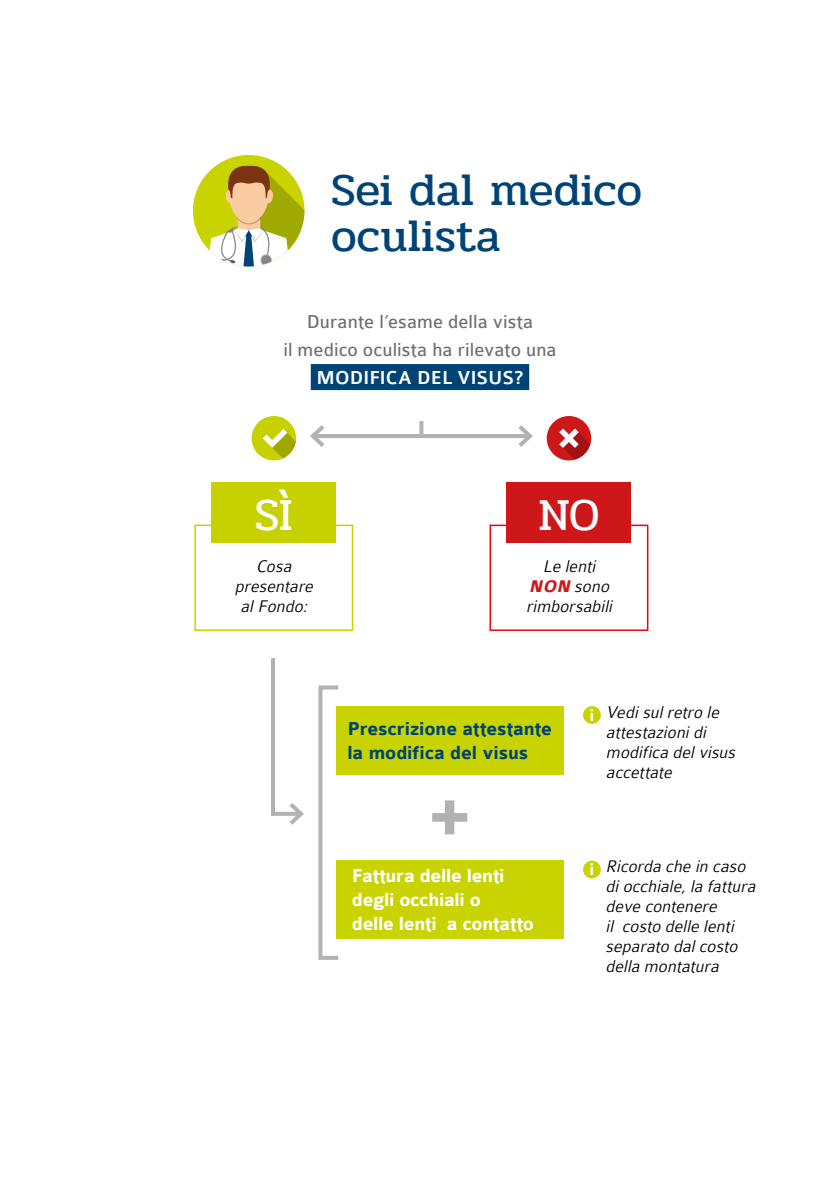
<style>
.page{position:relative;width:840px;height:1191px;background:#fff}
.page>*{position:absolute;margin:0;border:0;box-sizing:border-box;transform-origin:0 0}
.t1{font:46px/46px "Pridi";color:#047}
.t2{font:46px "Pridi";color:#fff}
.t3{font:20px/28px "Colaborate";letter-spacing:.005em;color:#706f6f;text-align:center}
.t4{font:700 20px/24px "Colaborate";letter-spacing:-.015em;color:#fff}
.t5{font:700 20px/24px "Colaborate";letter-spacing:-.005em;color:#047}
.t6{font:500 20px "Colaborate";letter-spacing:.005em;color:#fff}
.t7{font:italic 300 18px/20px "Colaborate";color:#000}
.t8{font:700 18px "Colaborate";color:#fff}
.s1{font-weight:700;color:#cd1719}
</style>
<div class="page">
<div style="left:582px;top:860px;width:18px;height:18px;background:#c8d300;border-radius:50%"></div>
<div style="left:582px;top:706px;width:18px;height:18px;background:#c8d300;border-radius:50%"></div>
<div style="left:336px;top:706px;width:227px;height:68px;background:#c8d300"></div>
<div style="left:336px;top:860px;width:227px;height:79px;background:#c8d300"></div>
<div style="left:310px;top:364px;width:219px;height:26px;background:#047"></div>
<div style="left:193px;top:155px;width:111px;height:111px;background:#c8d300;border-radius:50%"></div>
<svg style="left:209px;top:163px;width:95px;height:103px"></svg>
<svg style="left:271px;top:658px;width:33px;height:167px"></svg>
<svg style="left:318px;top:685px;width:24px;height:275px"></svg>
<div style="left:489px;top:524px;width:159px;height:107px;border:2px solid #e30613"></div>
<div style="left:506px;top:482px;width:125px;height:61px;background:#cd1719"></div>
<div style="left:194px;top:524px;width:159px;height:107px;border:2px solid #c8d300"></div>
<div style="left:211px;top:482px;width:125px;height:61px;background:#c7d100"></div>
<svg style="left:432px;top:800px;width:35px;height:34px"></svg>
<hr style="left:313px;top:434px;width:216px;height:4px;background:#b3b2b2">
<svg style="left:310px;top:425px;width:14px;height:22px"></svg>
<svg style="left:518px;top:425px;width:15px;height:22px"></svg>
<svg style="left:419px;top:421px;width:4px;height:13px"></svg>
<svg style="left:251px;top:416px;width:45px;height:44px"></svg>
<svg style="left:546px;top:416px;width:45px;height:44px"></svg>
<h1 class="t1" style="left:331px;top:167px;width:312px">Sei dal medico oculista</h1>
<p class="t3" style="left:283px;top:308px;width:274px">Durante l’esame della vista<br>il medico oculista ha rilevato una</p>
<p class="t6" style="left:316px;top:367px;width:208px">MODIFICA DEL VISUS?</p>
<h1 class="t2" style="left:255px;top:481px;width:40px">SÌ</h1>
<p class="t7" style="left:235px;top:556px;width:83px;text-align:center">Cosa presentare alFondo:</p>
<h1 class="t2" style="left:538px;top:481px;width:62px">NO</h1>
<p class="t7" style="left:525px;top:556px;width:91px;text-align:center">Le lenti<br><span class="s1">NON</span> sono rimborsabili</p>
<p class="t5" style="left:347px;top:717px;width:206px">Prescrizione attestante la modifica del visus</p>
<p class="t4" style="left:352px;top:864px;width:183px">Fattura delle lenti degli occhiali o<br>delle lenti a contatto</p>
<p class="t8" style="left:589px;top:705px;width:6px">i</p>
<p class="t7" style="left:605px;top:702px;width:134px">Vedisulretro le attestazionidi modifica delvisus accettate</p>
<p class="t8" style="left:589px;top:860px;width:6px">i</p>
<p class="t7" style="left:605px;top:856px;width:155px">Ricorda che in caso diocchiale,la fattura deve contenere<br>il costo delle lenti separato dalcosto della montatura</p>
</div>
